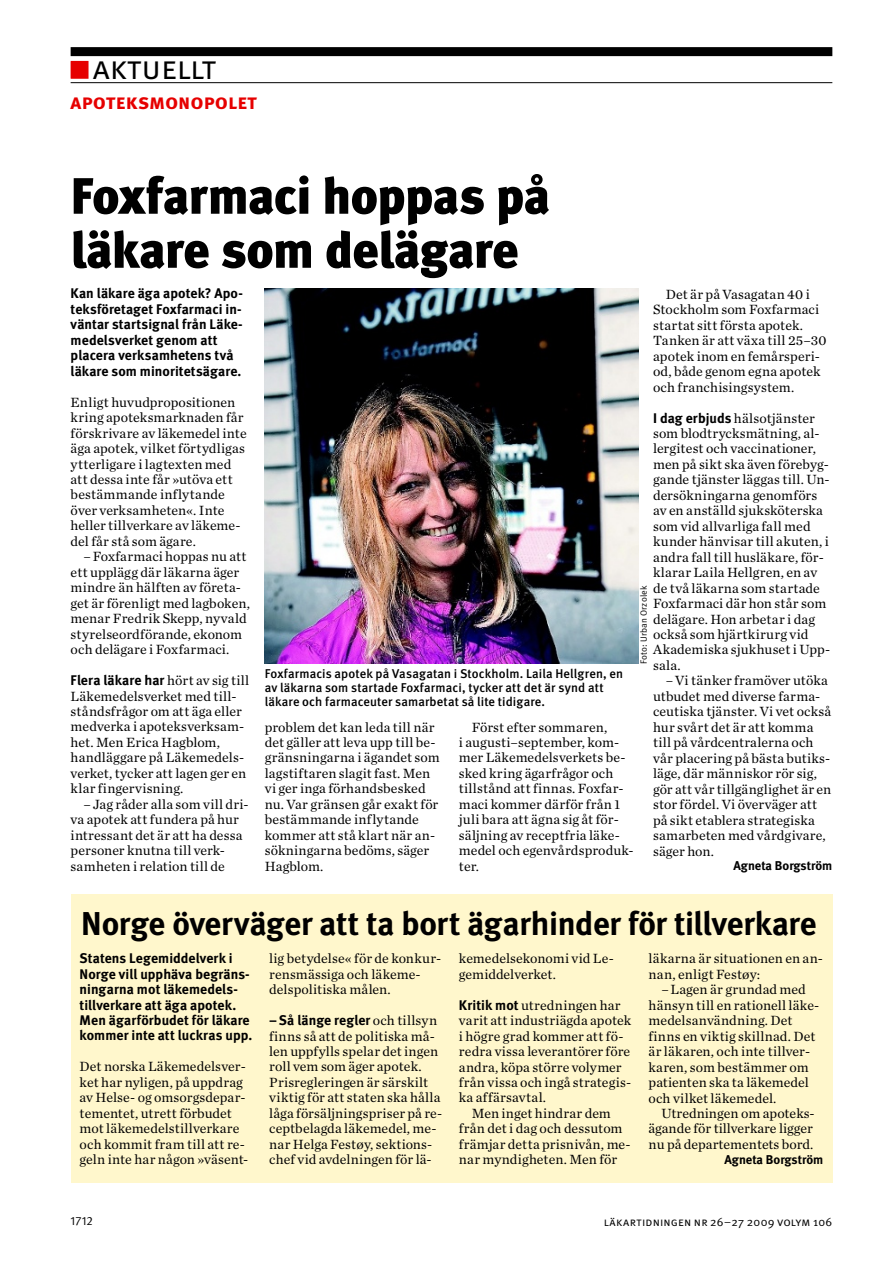
<style>
.page{position:relative;width:894px;height:1263px;background:#fff}
.page>*{position:absolute;margin:0;border:0;box-sizing:border-box;transform-origin:0 0}
.t1{font:51px/54px "Meta LT Black";letter-spacing:-.01em;color:#000}
.t2{font:33px "Meta LT Bold";letter-spacing:-.005em;color:#000}
.t3{font:33px "Meta LT Normal Small Caps";color:#000}
.t4{font:21px "Meta LT Bold Small Caps";letter-spacing:.01em;color:#e60000}
.t5{font:13.95px/15.5px "Chronicle LT Text";letter-spacing:.01em;color:#000}
.t6{font:13.95px/15.5px "Meta LT Bold";letter-spacing:.005em;color:#000}
.t7{font:12.75px/14.2px "Meta LT Medium";letter-spacing:.01em;color:#000}
.t8{font:12.75px "Meta LT Bold";color:#000}
.t9{font:12px "Meta LT Normal Small Caps";letter-spacing:.02em;color:#000}
.t10{font:12px "Meta LT Normal Utilities";color:#000}
.t11{font:9px "Meta LT Normal";letter-spacing:.02em;color:#000}
.s1{color:#e60000}
.s2{font-family:"Chronicle LT Text"}
.s3{font-family:"Meta LT Bold"}
</style>
<div class="page">
<div style="left:71px;top:47px;width:761px;height:9px;background:#000"></div>
<hr style="left:71px;top:82px;width:761px;height:1px;background:#000">
<div style="left:71px;top:61px;width:17px;height:18px;border:2px solid #e60000"></div>
<div style="left:71px;top:894px;width:761px;height:289px;background:#fff7cc"></div>
<img style="left:265px;top:289px;width:373px;height:374px">
<h2 class="t3" style="left:71px;top:48px;width:147px"><span class="s1">■</span> aktuellt</h2>
<h3 class="t4" style="left:71px;top:89px;width:188px">apoteksmonopolet</h3>
<h1 class="t1" style="left:71px;top:168px;width:481px">Foxfarmaci hoppas på läkare som delägare</h1>
<p class="t6" style="left:71px;top:286px;width:174px">Kan läkare äga apotek? Apo&shy;teksföretaget Foxfarmaci in&shy;väntar startsignal från Läke&shy;medelsverket genom att placera verksamhetens två läkare som minoritetsägare.</p>
<p class="t5" style="left:71px;top:394px;width:178px">Enligt huvudpropositionen kring apoteksmarknaden får förskrivare av läkemedel inte äga apotek, vilket förtydligas ytterligare i lagtexten med att dessa inte får »utöva ett bestämmande inflytande över verksamheten«. Inte heller tillverkare av läkeme&shy;del får stå som ägare.</p>
<p class="t5" style="left:71px;top:549px;width:181px;text-indent:13px">–Foxfarmaci hoppas nu att ett upplägg där läkarna äger mindre än hälften av företa&shy;get är förenligt med lagboken, menar Fredrik Skepp, nyvald styrelseordförande, ekonom och delägare i Foxfarmaci.</p>
<p class="t6" style="left:71px;top:672px;width:180px">Flera läkare har <span class="s2">hört av sig till</span></p>
<p class="t5" style="left:71px;top:688px;width:177px">Läkemedelsverket med till&shy;ståndsfrågor om att äga eller medverka i apoteksverksam&shy;het. Men Erica Hagblom, handläggare på Läkemedels&shy;verket, tycker att lagen ger en klar fingervisning.</p>
<p class="t5" style="left:71px;top:796px;width:179px;text-indent:13px">–Jag råder alla som vill dri&shy;va apotek att fundera på hur intressant det är att ha dessa personer knutna till verk&shy;samheten i relation till de</p>
<p class="t5" style="left:653px;top:286px;width:175px;text-indent:13px">Det är på Vasagatan 40 i<br>Stockholm som Foxfarmaci startat sitt första apotek.<br>Tanken är att växa till 25–30 apotek inom en femårsperi&shy;od, både genom egna apotek och franchisingsystem.</p>
<p class="t5" style="left:653px;top:410px;width:178px"><span class="s3">I dag erbjuds</span> hälsotjänster som blodtrycksmätning, al&shy;lergitest och vaccinationer, men på sikt ska även förebyg&shy;gande tjänster läggas till. Un&shy;dersökningarna genomförs av en anställd sjuksköterska som vid allvarliga fall med kunder hänvisar till akuten, i andra fall till husläkare, för&shy;klarar Laila Hellgren, en av de två läkarna som startade<br>Foxfarmaci där hon står som delägare. Hon arbetar i dag också som hjärtkirurg vid<br>Akademiska sjukhuset i Upp&shy;sala.</p>
<p class="t5" style="left:653px;top:673px;width:180px;text-indent:13px">–Vi tänker framöver utöka utbudet med diverse farma&shy;ceutiska tjänster. Vi vet också hur svårt det är att komma till på vårdcentralerna och vår placering på bästa butiks&shy;läge, där människor rör sig, gör att vår tillgänglighet är en stor fördel. Vi överväger att på sikt etablera strategiska samarbeten med vårdgivare, säger hon.</p>
<p class="t8" style="left:733px;top:858px;width:100px">Agneta Borgström</p>
<p class="t11" style="left:638px;top:664px;width:80px;rotate:-90deg">Foto: Urban Orzolek</p>
<p class="t7" style="left:265px;top:666px;width:360px">Foxfarmacis apotek på Vasagatan i Stockholm. Laila Hellgren, en av läkarna som startade Foxfarmaci, tycker att det är synd att läkare och farmaceuter samarbetat så lite tidigare.</p>
<p class="t5" style="left:265px;top:719px;width:176px">problem det kan leda till när det gäller att leva upp till be&shy;gränsningarna i ägandet som lagstiftaren slagit fast. Men vi ger inga förhandsbesked nu. Var gränsen går exakt för bestämmande inflytande kommer att stå klart när an&shy;sökningarna bedöms, säger<br>Hagblom.</p>
<p class="t5" style="left:459px;top:719px;width:176px;text-indent:13px">Först efter sommaren,<br>i augusti–september, kom&shy;mer Läkemedelsverkets be&shy;sked kring ägarfrågor och tillstånd att finnas. Foxfar&shy;maci kommer därför från 1 juli bara att ägna sig åt för&shy;säljning av receptfria läke&shy;medel och egenvårdsproduk&shy;ter.</p>
<h2 class="t2" style="left:81px;top:904px;width:736px">Norge överväger att ta bort ägarhinder för tillverkare</h2>
<p class="t6" style="left:80px;top:950px;width:174px">Statens Legemiddelverk i<br>Norge vill upphäva begräns&shy;ningarna mot läkemedels&shy;tillverkare att äga apotek.<br>Men ägarförbudet för läkare kommer inte att luckras upp.</p>
<p class="t5" style="left:80px;top:1058px;width:170px">Det norska Läkemedelsver&shy;ket har nyligen, på uppdrag av Helse- og omsorgsdepar&shy;tementet, utrett förbudet mot läkemedelstillverkare och kommit fram till att re&shy;geln inte har någon »väsent-</p>
<p class="t5" style="left:269px;top:950px;width:173px">lig betydelse« för de konkur&shy;rensmässiga och läkeme&shy;delspolitiska målen.</p>
<p class="t6" style="left:269px;top:1012px;width:169px">–Så länge regler <span class="s2">och tillsyn</span></p>
<p class="t5" style="left:269px;top:1028px;width:174px">finns så att de politiska må&shy;len uppfylls spelar det ingen roll vem som äger apotek.<br>Prisregleringen är särskilt viktig för att staten ska hålla låga försäljningspriser på re&shy;ceptbelagda läkemedel, me&shy;nar Helga Festøy, sektions&shy;chef vid avdelningen för lä-</p>
<p class="t5" style="left:459px;top:950px;width:156px">kemedelsekonomi vid Le&shy;gemiddelverket.</p>
<p class="t5" style="left:459px;top:997px;width:174px"><span class="s3">Kritik mot</span> utredningen har varit att industriägda apotek i högre grad kommer att fö&shy;redra vissa leverantörer före andra, köpa större volymer från vissa och ingå strategis&shy;ka affärsavtal.</p>
<p class="t5" style="left:459px;top:1105px;width:173px;text-indent:13px">Men inget hindrar dem från det i dag och dessutom främjar detta prisnivån, me&shy;nar myndigheten. Men för</p>
<p class="t5" style="left:648px;top:950px;width:176px">läkarna är situationen en an&shy;nan, enligt Festøy:</p>
<p class="t5" style="left:648px;top:981px;width:172px;text-indent:13px">–Lagen är grundad med hänsyn till en rationell läke&shy;medelsanvändning. Det finns en viktig skillnad. Det är läkaren, och inte tillver&shy;karen, som bestämmer om patienten ska ta läkemedel och vilket läkemedel.</p>
<p class="t5" style="left:648px;top:1105px;width:167px;text-indent:13px">Utredningen om apoteks&shy;ägande för tillverkare ligger nu på departementets bord.</p>
<p class="t8" style="left:724px;top:1152px;width:100px">Agneta Borgström</p>
<p class="t10" style="left:71px;top:1214px;width:23px">1712</p>
<p class="t9" style="left:603px;top:1214px;width:230px">läkartidningen nr 26–27 2009 volym 106</p>
</div>
